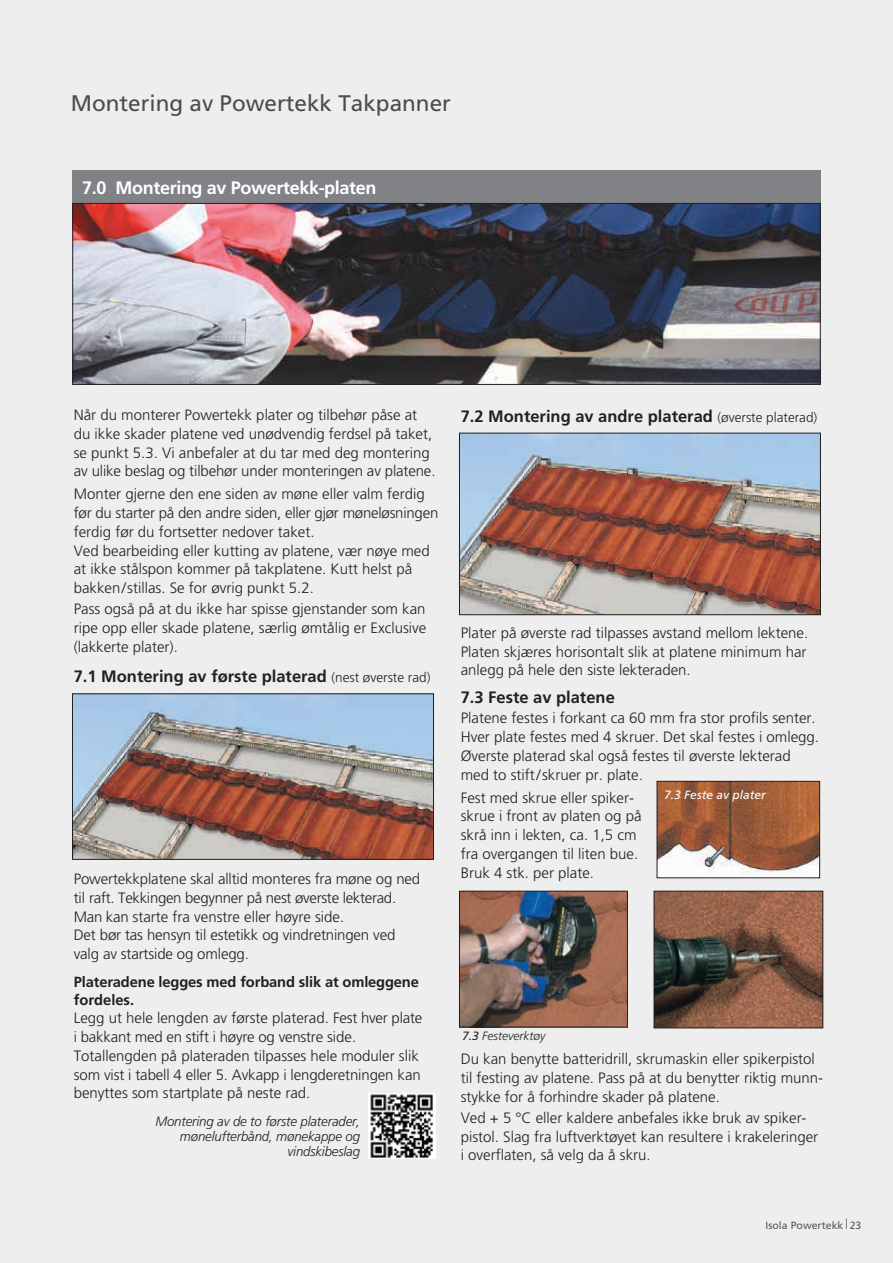
<style>
.page{position:relative;width:893px;height:1263px;background:#eeeeef}
.page>*{position:absolute;margin:0;border:0;box-sizing:border-box;transform-origin:0 0}
.t1{font:22.5px "Frutiger";color:#4b4c4d}
.t2{font:700 18px "Frutiger";letter-spacing:-.02em;color:#fff}
.t3{font:700 16.5px "Frutiger";color:#231f20}
.t4{font:300 15px/18.8px "Frutiger";color:#231f20}
.t5{font:700 14.7px/18px "Frutiger";letter-spacing:-.01em;color:#231f20}
.t6{font:italic 300 13.5px/15px "Frutiger";letter-spacing:-.01em;color:#231f20;text-align:right}
.t7{font:italic 12px "Frutiger";color:#fff}
.t8{font:italic 300 12px "Frutiger";color:#231f20}
.t9{font:10.5px "Frutiger";color:#57585a}
.s1{font-weight:300;font-size:13.5px}
.s2{font-weight:400}
</style>
<div class="page">
<div style="left:72px;top:170px;width:749px;height:34px;background:#808285"></div>
<img style="left:74px;top:695px;width:358px;height:162px">
<div style="left:72px;top:693px;width:362px;height:166px;border:1px solid #231f20"></div>
<img style="left:74px;top:205px;width:745px;height:178px">
<div style="left:72px;top:203px;width:749px;height:182px;border:1px solid #231f20"></div>
<img style="left:369px;top:1093px;width:66px;height:66px">
<img style="left:461px;top:435px;width:358px;height:178px">
<div style="left:459px;top:433px;width:362px;height:182px;border:1px solid #231f20"></div>
<img style="left:659px;top:783px;width:159px;height:93px">
<div style="left:657px;top:781px;width:163px;height:97px;border:1px solid #231f20"></div>
<img style="left:656px;top:893px;width:165px;height:133px">
<div style="left:654px;top:891px;width:169px;height:137px;border:1px solid #231f20"></div>
<img style="left:461px;top:893px;width:165px;height:132px">
<div style="left:459px;top:891px;width:169px;height:136px;border:1px solid #231f20"></div>
<h1 class="t1" style="left:71px;top:90px;width:382px">Montering av Powertekk Takpanner</h1>
<p class="t2" style="left:82px;top:177px;width:296px">7.0 Montering av Powertekk-platen</p>
<p class="t4" style="left:74px;top:406px;width:363px">Når du monterer Powertekk plater og tilbehør påse at du ikke skader platene ved unødvendig ferdsel på taket, se punkt 5.3. Vi anbefaler at du tar med deg montering av ulike beslag og tilbehør under monteringen av platene.</p>
<p class="t4" style="left:74px;top:485px;width:366px">Monter gjerne den ene siden av møne eller valm ferdig før du starter på den andre siden, eller gjør møneløsningen ferdig før du fortsetter nedover taket.<br>Ved bearbeiding eller kutting av platene, vær nøye med at ikke stålspon kommer på takplatene. Kutt helst på bakken/stillas. Se for øvrig punkt 5.2.</p>
<p class="t4" style="left:74px;top:599px;width:354px;text-align:justify">Pass også på at du ikke har spisse gjenstander som kan ripe opp eller skade platene, særlig ømtålig er Exclusive (lakkerte plater).</p>
<p class="t3" style="left:74px;top:666px;width:358px">7.1 Montering av første platerad <span class="s1">(nest øverste rad)</span></p>
<p class="t4" style="left:74px;top:869px;width:348px">Powertekkplatene skal alltid monteres fra møne og ned til raft. Tekkingen begynner på nest øverste lekterad.<br>Man kan starte fra venstre eller høyre side.<br>Det bør tas hensyn til estetikk og vindretningen ved valg av startside og omlegg.</p>
<p class="t5" style="left:74px;top:972px;width:347px">Plateradene legges med forband slik at omleggene fordeles.</p>
<p class="t4" style="left:74px;top:1009px;width:350px">Legg ut hele lengden av første platerad. Fest hver plate i bakkant med en stift i høyre og venstre side.<br>Totallengden på plateraden tilpasses hele moduler slik som vist i tabell 4 eller 5. Avkapp i lengderetningen kan benyttes som startplate på neste rad.</p>
<p class="t6" style="left:155px;top:1114px;width:206px">Montering av de to første platerader, mønelufterbånd, mønekappe og vindskibeslag</p>
<p class="t3" style="left:461px;top:407px;width:358px">7.2 Montering av andre platerad <span class="s1">(øverste platerad)</span></p>
<p class="t4" style="left:461px;top:623px;width:349px;text-align:justify">Plater på øverste rad tilpasses avstand mellom lektene.<br>Platen skjæres horisontalt slik at platene minimum har anlegg på hele den siste lekteraden.</p>
<p class="t3" style="left:461px;top:687px;width:156px">7.3 Feste av platene</p>
<p class="t4" style="left:461px;top:709px;width:360px">Platene festes i forkant ca 60 mm fra stor profils senter.<br>Hver plate festes med 4 skruer. Det skal festes i omlegg.<br>Øverste platerad skal også festes til øverste lekterad med to stift/skruer pr. plate.</p>
<p class="t4" style="left:461px;top:788px;width:182px">Fest med skrue eller spiker&shy;skrue i front av platen og på skrå inn i lekten, ca. 1,5 cm fra overgangen til liten bue.<br>Bruk 4 stk. per plate.</p>
<p class="t7" style="left:664px;top:788px;width:103px">7.3 Feste av plater</p>
<p class="t8" style="left:462px;top:1029px;width:85px"><span class="s2">7.3</span> Festeverktøy</p>
<p class="t4" style="left:461px;top:1050px;width:364px">Du kan benytte batteridrill, skrumaskin eller spikerpistol til festing av platene. Pass på at du benytter riktig munn&shy;stykke for å forhindre skader på platene.</p>
<p class="t4" style="left:461px;top:1108px;width:359px">Ved + 5 °C eller kaldere anbefales ikke bruk av spiker&shy;pistol. Slag fra luftverktøyet kan resultere i krakeleringer i overflaten, så velg da å skru.</p>
<p class="t9" style="left:765px;top:1219px;width:98px">Isola Powertekk 23</p>
</div>
